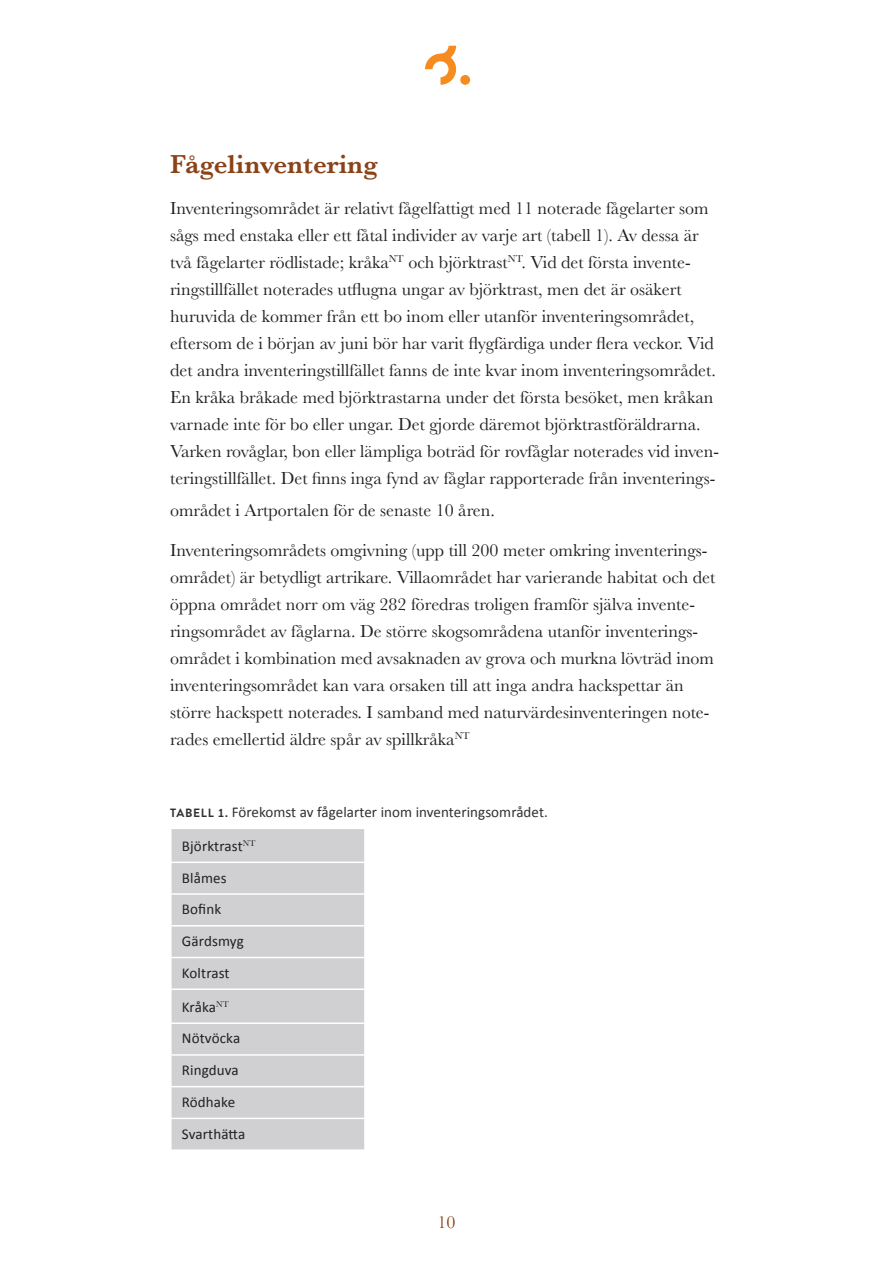
<style>
.page{position:relative;width:893px;height:1263px;background:#fff}
.page>*{position:absolute;margin:0;border:0;box-sizing:border-box;transform-origin:0 0}
.Rubrik2{font:600 27px "Baskerville";color:#8b4217}
.Brödtext{font:18px/27px "Baskerville";color:#231f20}
.t1{font:18px "Baskerville";color:#8b4217}
.Tabellkroppcell{font:15px "Calibri";letter-spacing:.01em;color:#231f20}
.t2{font:15px "Calibri";letter-spacing:.005em;color:#312f30}
.t3{font:700 12px "Brandon Grotesque";color:#312f30}
.s1{font-family:"Brandon Grotesque";font-weight:700;font-size:12px}
</style>
<div class="page">
<div style="left:460px;top:75px;width:10px;height:10px;background:#f68b1f;border-radius:50%"></div>
<svg style="left:425px;top:46px;width:31px;height:39px"></svg>
<div style="left:172px;top:829px;width:192px;height:320px;background:#d0cfd1"></div>
<hr style="left:170px;top:861px;width:196px;height:2px;background:#fff">
<hr style="left:170px;top:893px;width:196px;height:2px;background:#fff">
<hr style="left:170px;top:925px;width:196px;height:1px;background:#fff">
<hr style="left:170px;top:957px;width:196px;height:1px;background:#fff">
<hr style="left:170px;top:988px;width:196px;height:2px;background:#fff">
<hr style="left:170px;top:1022px;width:196px;height:2px;background:#fff">
<hr style="left:170px;top:1054px;width:196px;height:2px;background:#fff">
<hr style="left:170px;top:1086px;width:196px;height:1px;background:#fff">
<hr style="left:170px;top:1118px;width:196px;height:1px;background:#fff">
<p class="Rubrik2" style="left:170px;top:145px;width:209px">Fågelinventering</p>
<p class="Brödtext" style="left:170px;top:195px;width:550px">Inventeringsområdet är relativt fågelfattigt med 11 noterade fågelarter som sågs med enstaka eller ett fåtal individer av varje art (tabell 1). Av dessa är två fågelarter rödlistade; kråka<sup>NT</sup> och björktrast<sup>NT</sup>. Vid det första invente&shy;ringstillfället noterades utflugna ungar av björktrast, men det är osäkert huruvida de kommer från ett bo inom eller utanför inventeringsområdet, eftersom de i början av juni bör har varit flygfärdiga under flera veckor. Vid det andra inventeringstillfället fanns de inte kvar inom inventeringsområdet.<br>En kråka bråkade med björktrastarna under det första besöket, men kråkan varnade inte för bo eller ungar. Det gjorde däremot björktrastföräldrarna.<br>Varken rovåglar, bon eller lämpliga boträd för rovfåglar noterades vid inven&shy;teringstillfället. Det finns inga fynd av fåglar rapporterade från inventerings-</p>
<p class="Brödtext" style="left:170px;top:497px;width:326px">området i Artportalen för de senaste 10 åren.</p>
<p class="Brödtext" style="left:170px;top:537px;width:547px">Inventeringsområdets omgivning (upp till 200 meter omkring inventerings&shy;området) är betydligt artrikare. Villaområdet har varierande habitat och det öppna området norr om väg 282 föredras troligen framför själva invente&shy;ringsområdet av fåglarna. De större skogsområdena utanför inventerings&shy;området i kombination med avsaknaden av grova och murkna lövträd inom inventeringsområdet kan vara orsaken till att inga andra hackspettar än större hackspett noterades. I samband med naturvärdesinventeringen note&shy;rades emellertid äldre spår av spillkråka<sup>NT</sup></p>
<p class="t3" style="left:170px;top:805px;width:9px">tabell</p>
<p class="t2" style="left:218px;top:802px;width:332px"><span class="s1">1.</span> Förekomst av fågelarter inom inventeringsområdet.</p>
<p class="Tabellkroppcell" style="left:182px;top:835px;width:75px">Björktrast<sup>NT</sup></p>
<p class="Tabellkroppcell" style="left:182px;top:867px;width:46px">Blåmes</p>
<p class="Tabellkroppcell" style="left:182px;top:899px;width:41px">Bofink</p>
<p class="Tabellkroppcell" style="left:182px;top:931px;width:63px">Gärdsmyg</p>
<p class="Tabellkroppcell" style="left:182px;top:962px;width:49px">Koltrast</p>
<p class="Tabellkroppcell" style="left:182px;top:996px;width:48px">Kråka<sup>NT</sup></p>
<p class="Tabellkroppcell" style="left:182px;top:1028px;width:60px">Nötvöcka</p>
<p class="Tabellkroppcell" style="left:182px;top:1060px;width:58px">Ringduva</p>
<p class="Tabellkroppcell" style="left:182px;top:1091px;width:55px">Rödhake</p>
<p class="Tabellkroppcell" style="left:182px;top:1123px;width:65px">Svarthätta</p>
<p class="t1" style="left:437px;top:1211px;width:19px">10</p>
</div>
